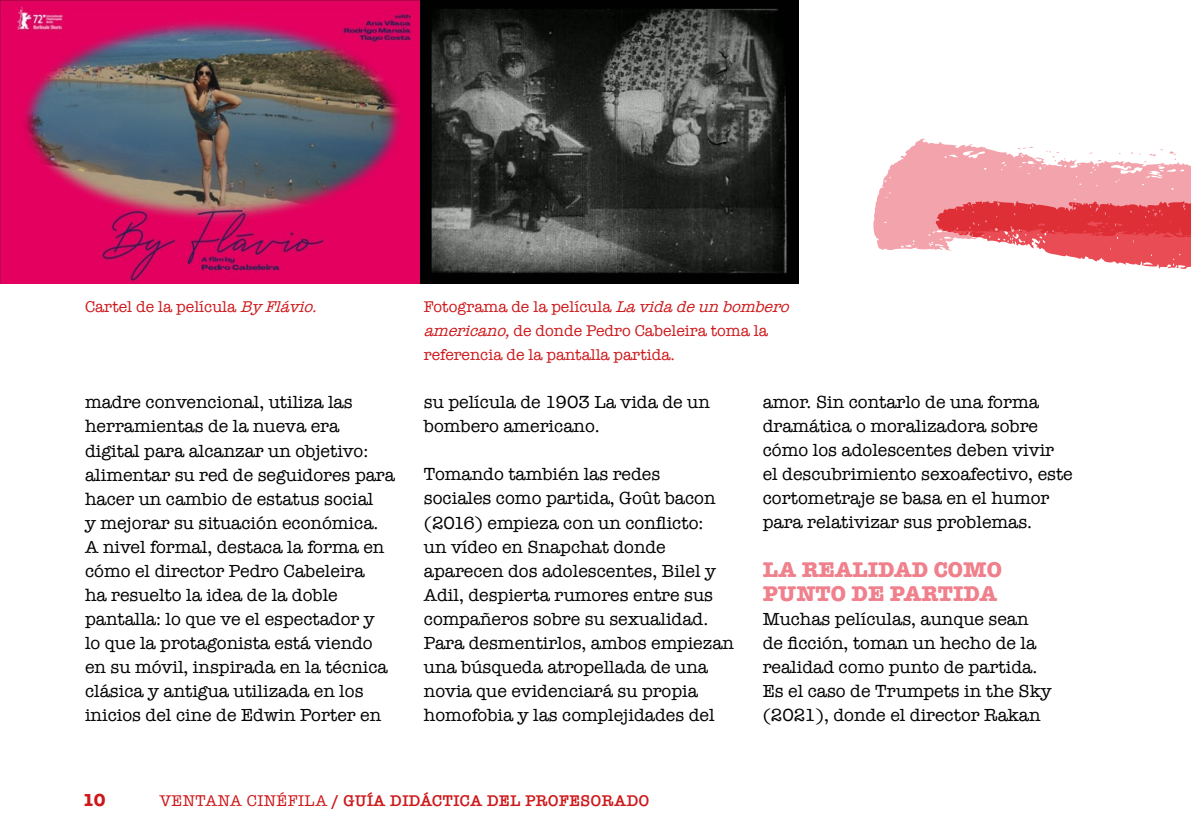
<style>
.page{position:relative;width:1191px;height:840px;background:#fff}
.page>*{position:absolute;margin:0;border:0;box-sizing:border-box;transform-origin:0 0}
.t1{font:700 22px/24px "American Typewriter";color:#ef808c}
.t2{font:18px/24px "American Typewriter";color:#000}
.t3{font:700 18px "American Typewriter";color:#cd1719}
.t4{font:16px/24px "American Typewriter";color:#cd191c}
.t5{font:600 16px "American Typewriter";letter-spacing:.025em;color:#cd1719}
.s1{font-style:italic}
.s2{font-weight:400}
</style>
<div class="page">
<svg style="left:873px;top:138px;width:318px;height:131px"></svg>
<img style="left:0;top:0;width:421px;height:283px">
<img style="left:421px;top:0;width:378px;height:283px">
<p class="t4" style="left:85px;top:294px;width:239px">Cartel de la película <span class="s1">ByFlávio.</span></p>
<p class="t4" style="left:424px;top:294px;width:372px">Fotograma de la película <span class="s1">Lavidadeunbombero americano,</span>de donde Pedro Cabeleira toma la referencia de la pantalla partida.</p>
<p class="t2" style="left:85px;top:389px;width:311px">madre convencional, utiliza las herramientas de la nueva era digital para alcanzar un objetivo: alimentar su red de seguidores para hacer un cambio de estatus social<br>y mejorar su situación económica.<br>A nivel formal, destaca la forma en cómo el director Pedro Cabeleira<br>ha resuelto la idea de la doble pantalla: lo que ve el espectador y<br>lo que la protagonista está viendo en su móvil, inspirada en la técnica clásica y antigua utilizada en los inicios del cine de Edwin Porter en</p>
<p class="t2" style="left:424px;top:389px;width:287px">su película de 1903 La vida de un bombero americano.</p>
<p class="t2" style="left:424px;top:461px;width:311px">Tomando también las redes<br>sociales como partida, Goût bacon (2016) empieza con un conflicto:<br>un vídeo en Snapchat donde aparecen dos adolescentes, Bilel y<br>Adil, despierta rumores entre sus compañeros sobre su sexualidad.<br>Para desmentirlos, ambos empiezan una búsqueda atropellada de una novia que evidenciará su propia homofobia y las complejidades del</p>
<p class="t3" style="left:82px;top:783px;width:25px">10</p>
<p class="t5" style="left:160px;top:787px;width:491px"><span class="s2">VENTANA CINÉFILA</span> / GUÍA DIDÁCTICA DEL PROFESORADO</p>
<p class="t2" style="left:762px;top:389px;width:311px">amor. Sin contarlo de una forma dramática o moralizadora sobre cómo los adolescentes deben vivir el descubrimiento sexoafectivo, este cortometraje se basa en el humor para relativizar sus problemas.</p>
<p class="t1" style="left:762px;top:556px;width:241px">LA REALIDAD COMO<br>PUNTO DE PARTIDA</p>
<p class="t2" style="left:762px;top:605px;width:290px">Muchas películas, aunque sean de ficción, toman un hecho de la realidad como punto de partida.<br>Es el caso de Trumpets in the Sky (2021), donde el director Rakan</p>
</div>
